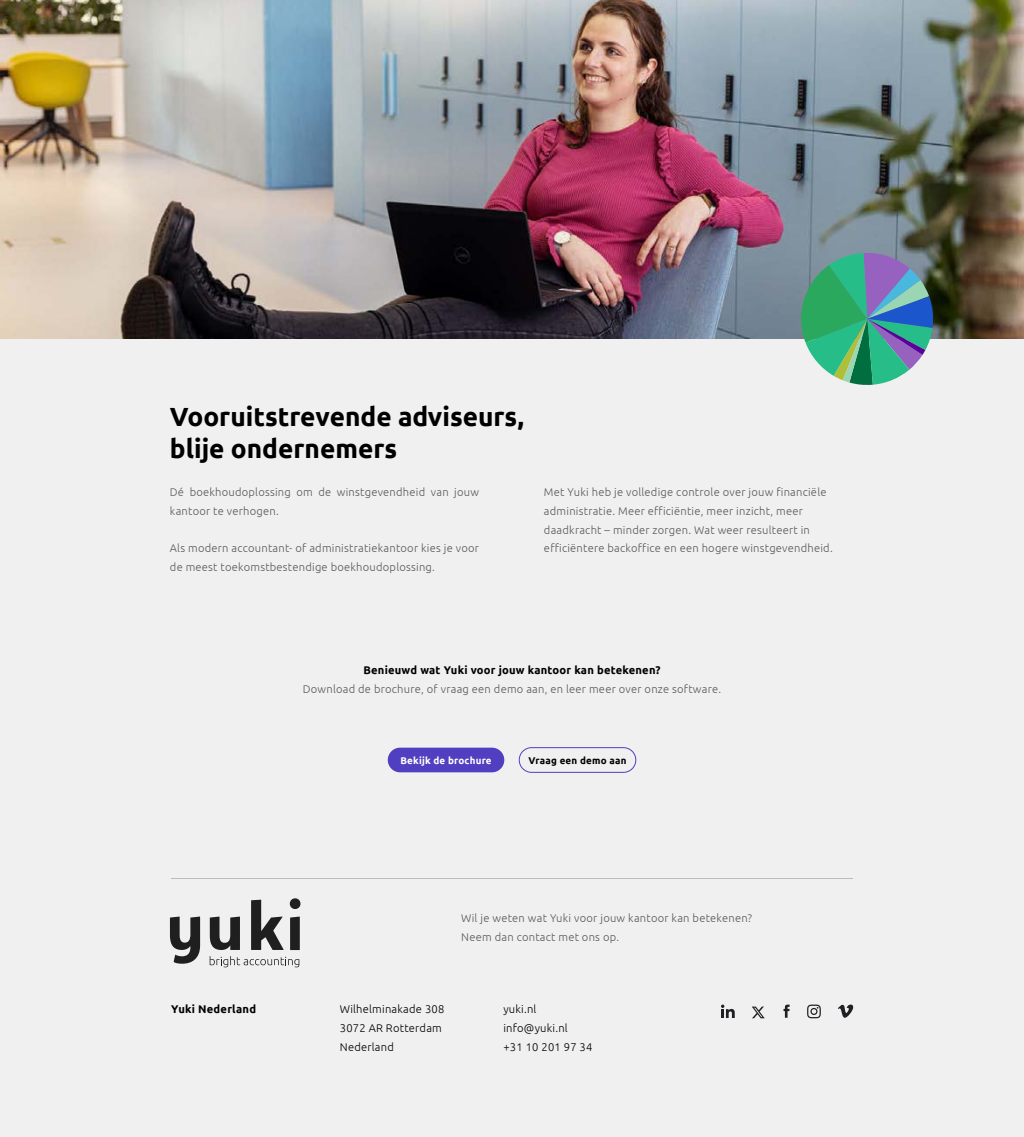
<style>
.page{position:relative;width:1024px;height:1137px;background:#fff}
.page>*{position:absolute;margin:0;border:0;box-sizing:border-box;transform-origin:0 0}
.t1{font:700 26.25px/31.5px "Ubuntu";color:#000}
.t2{font:300 11.2px/18.8px "Ubuntu";letter-spacing:.02em;color:#5a5a5b}
.t3{font:300 11.2px/18.8px "Ubuntu";letter-spacing:.02em;color:#000}
.t4{font:700 11.2px "Ubuntu";letter-spacing:.02em;color:#000}
.t5{font:700 9.8px "Ubuntu";letter-spacing:.02em;color:#fff}
.t6{font:700 9.8px "Ubuntu";letter-spacing:.02em;color:#000}
</style>
<div class="page">
<div style="left:0;top:0;width:1024px;height:1136px;background:#f0f0f0"></div>
<img style="left:0;top:0;width:1024px;height:338px">
<svg style="left:801px;top:253px;width:132px;height:131px;background:#5aa198"></svg>
<div style="left:388px;top:747px;width:116px;height:25px;background:#503fc0;border-radius:12px"></div>
<div style="left:519px;top:747px;width:117px;height:25px;border:1px solid #503fc0;border-radius:12px"></div>
<hr style="left:171px;top:878px;width:682px;height:1px;background:#babdbd">
<svg style="left:210px;top:956px;width:89px;height:11px"></svg>
<svg style="left:170px;top:916px;width:30px;height:47px"></svg>
<svg style="left:210px;top:916px;width:30px;height:33px"></svg>
<svg style="left:251px;top:898px;width:50px;height:51px"></svg>
<svg style="left:783px;top:1004px;width:6px;height:13px"></svg>
<svg style="left:807px;top:1004px;width:14px;height:13px"></svg>
<svg style="left:721px;top:1004px;width:14px;height:13px"></svg>
<svg style="left:838px;top:1004px;width:15px;height:13px"></svg>
<svg style="left:752px;top:1006px;width:12px;height:11px"></svg>
<h1 class="t1" style="left:170px;top:400px;width:355px">Vooruitstrevende adviseurs, blije ondernemers</h1>
<p class="t2" style="left:170px;top:482px;width:311px">Dé boekhoudoplossing om de winstgevendheid van jouw kantoor te verhogen.</p>
<p class="t2" style="left:170px;top:538px;width:311px">Als modern accountant- of administratiekantoor kies je voor de meest toekomstbestendige boekhoudoplossing.</p>
<p class="t2" style="left:544px;top:482px;width:290px">Met Yuki heb je volledige controle over jouw financiële administratie. Meer efficiëntie, meer inzicht, meer daadkracht – minder zorgen. Wat weer resulteert in efficiëntere backoffice en een hogere winstgevendheid.</p>
<p class="t4" style="left:363px;top:663px;width:298px">Benieuwd wat Yuki voor jouw kantoor kan betekenen?</p>
<p class="t2" style="left:303px;top:679px;width:420px">Download de brochure, of vraag een demo aan, en leer meer over onze software.</p>
<p class="t5" style="left:400px;top:754px;width:93px">Bekijk de brochure</p>
<p class="t6" style="left:528px;top:754px;width:99px">Vraag een demo aan</p>
<p class="t2" style="left:461px;top:908px;width:292px">Wil je weten wat Yuki voor jouw kantoor kan betekenen?<br>Neem dan contact met ons op.</p>
<p class="t4" style="left:171px;top:1002px;width:86px">Yuki Nederland</p>
<p class="t3" style="left:340px;top:999px;width:106px">Wilhelminakade 308<br>3072 AR Rotterdam<br>Nederland</p>
<p class="t3" style="left:503px;top:999px;width:91px">yuki.nl info@yuki.nl<br>+31 10 201 97 34</p>
</div>
